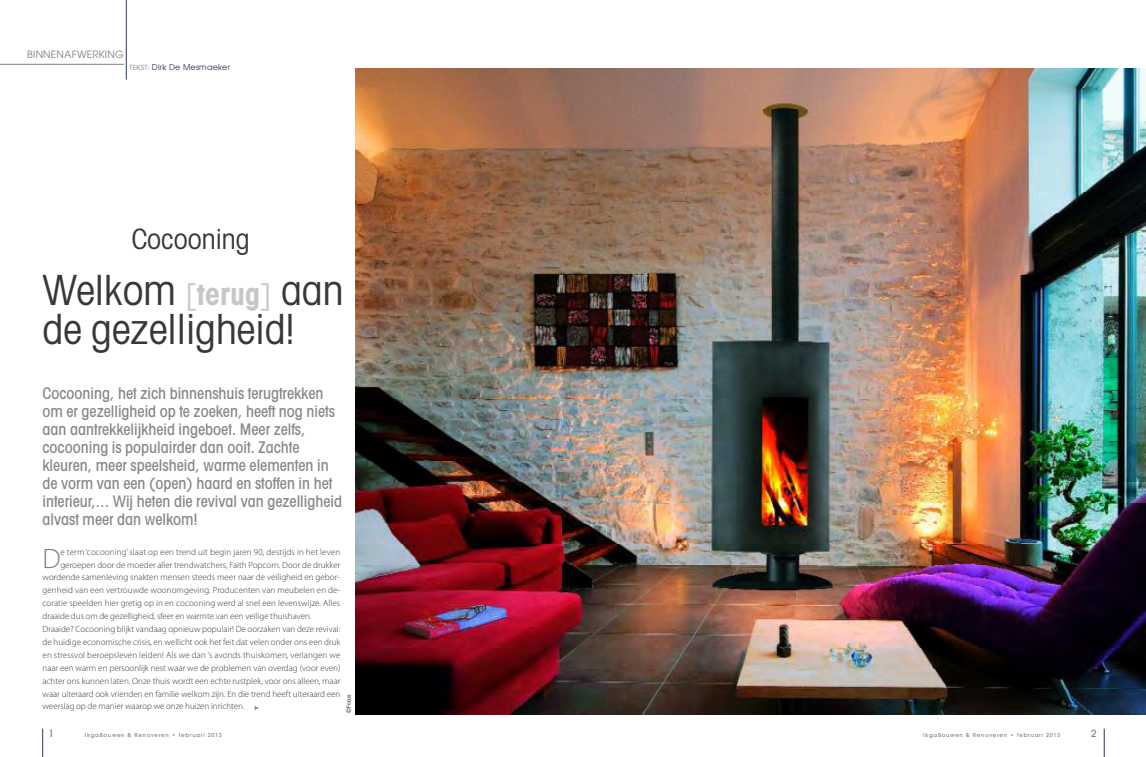
<style>
.page{position:relative;width:1146px;height:757px;background:#fff}
.page>*{position:absolute;margin:0;border:0;box-sizing:border-box;transform-origin:0 0}
.t1{font:condensed 41.7px/39px "Avant Garde LT";color:#393839}
.t2{font:300 28.1px "Myriad Pro";color:#857d7d}
.t3{font:condensed 28px "Avant Garde LT";color:#393839}
.t4{font:500 condensed 16px/18px "Avant Garde LT";color:#878889}
.t5{font:500 11px "Avant Gard";color:#857d7d}
.t6{font:10px "Avant Garde";letter-spacing:.025em;color:#857d7d}
.t7{font:300 9px "Myriad Pro";color:#393839}
.t8{font:8px "Avant Garde";letter-spacing:.025em;color:#2c3753}
.t9{font:500 6px "Avant Gard";letter-spacing:.125em;color:#857d7d}
.t10{font:condensed 6px "Helvetica Neue";color:#393839}
.s1{font-size:7px;color:#857d7d}
.s2{font-size:30px;color:#c7c6c6}
.s3{font-weight:700;font-size:30px;color:#c7c6c6}
</style>
<div class="page">
<svg style="left:42px;top:729px;width:1px;height:28px"></svg>
<svg style="left:1103px;top:729px;width:1px;height:28px"></svg>
<hr style="left:0;top:64px;width:124px;height:1px;background:#857d7d">
<hr style="left:126px;top:0;width:1px;height:80px;background:#2c3753">
<img style="left:355px;top:68px;width:790px;height:646px">
<p class="t6" style="left:27px;top:49px;width:98px">BINNENAFWERKING</p>
<p class="t8" style="left:129px;top:62px;width:102px"><span class="s1">TEKST:</span> Dirk De Mesmaeker</p>
<h3 class="t3" style="left:132px;top:229px;width:120px">Cocooning</h3>
<h1 class="t1" style="left:43px;top:274px;width:302px">Welkom <span class="s2">[</span><span class="s3">terug</span><span class="s2">]</span> aan de gezelligheid!</h1>
<p class="t4" style="left:43px;top:385px;width:301px">Cocooning, het zich binnenshuis terugtrekken om er gezelligheid op te zoeken, heeft nog niets aan aantrekkelijkheid ingeboet. Meer zelfs, cocooning is populairder dan ooit. Zachte kleuren, meer speelsheid, warme elementen in de vorm van een (open) haard en stoffen in het interieur,... Wij heten die revival van gezelligheid alvast meer dan welkom!</p>
<h2 class="t2" style="left:43px;top:547px;width:20px">D</h2>
<p class="t7" style="left:60px;top:548px;width:281px">e term ‘cocooning’ slaat op een trend uit begin jaren 90, destijds in het leven</p>
<p class="t7" style="left:60px;top:561px;width:281px">geroepen door de moeder aller trendwatchers, Faith Popcorn. Door de drukker</p>
<p class="t7" style="left:43px;top:574px;width:299px">wordende samenleving snakten mensen steeds meer naar de veiligheid en gebor-</p>
<p class="t7" style="left:43px;top:587px;width:299px">genheid van een vertrouwde woonomgeving. Producenten van meubelen en de-</p>
<p class="t7" style="left:42px;top:600px;width:299px">coratie speelden hier gretig op in en cocooning werd al snel een levenswijze. Alles</p>
<p class="t7" style="left:43px;top:613px;width:270px">draaide dus om de gezelligheid, sfeer en warmte van een veilige thuishaven.</p>
<p class="t7" style="left:43px;top:626px;width:299px">Draaide? Cocooning blijkt vandaag opnieuw populair! De oorzaken van deze revival:</p>
<p class="t7" style="left:43px;top:638px;width:299px">de huidige economische crisis, en wellicht ook het feit dat velen onder ons een druk</p>
<p class="t7" style="left:43px;top:651px;width:299px">en stressvol beroepsleven leiden! Als we dan ’s avonds thuiskomen, verlangen we</p>
<p class="t7" style="left:43px;top:664px;width:299px">naar een warm en persoonlijk nest waar we de problemen van overdag (voor even)</p>
<p class="t7" style="left:43px;top:677px;width:299px">achter ons kunnen laten. Onze thuis wordt een echte rustplek, voor ons alleen, maar</p>
<p class="t7" style="left:43px;top:690px;width:299px">waar uiteraard ook vrienden en familie welkom zijn. En die trend heeft uiteraard een</p>
<p class="t7" style="left:43px;top:703px;width:204px">weerslag op de manier waarop we onze huizen inrichten.</p>
<p class="t10" style="left:346px;top:713px;width:21px;rotate:-90deg">© Focus</p>
<p class="t5" style="left:48px;top:727px;width:7px">1</p>
<p class="t9" style="left:85px;top:732px;width:138px">IkgaBouwen &amp; Renoveren • februari 2013</p>
<p class="t9" style="left:923px;top:732px;width:138px">IkgaBouwen &amp; Renoveren • februari 2013</p>
<p class="t5" style="left:1090px;top:727px;width:7px">2</p>
</div>
